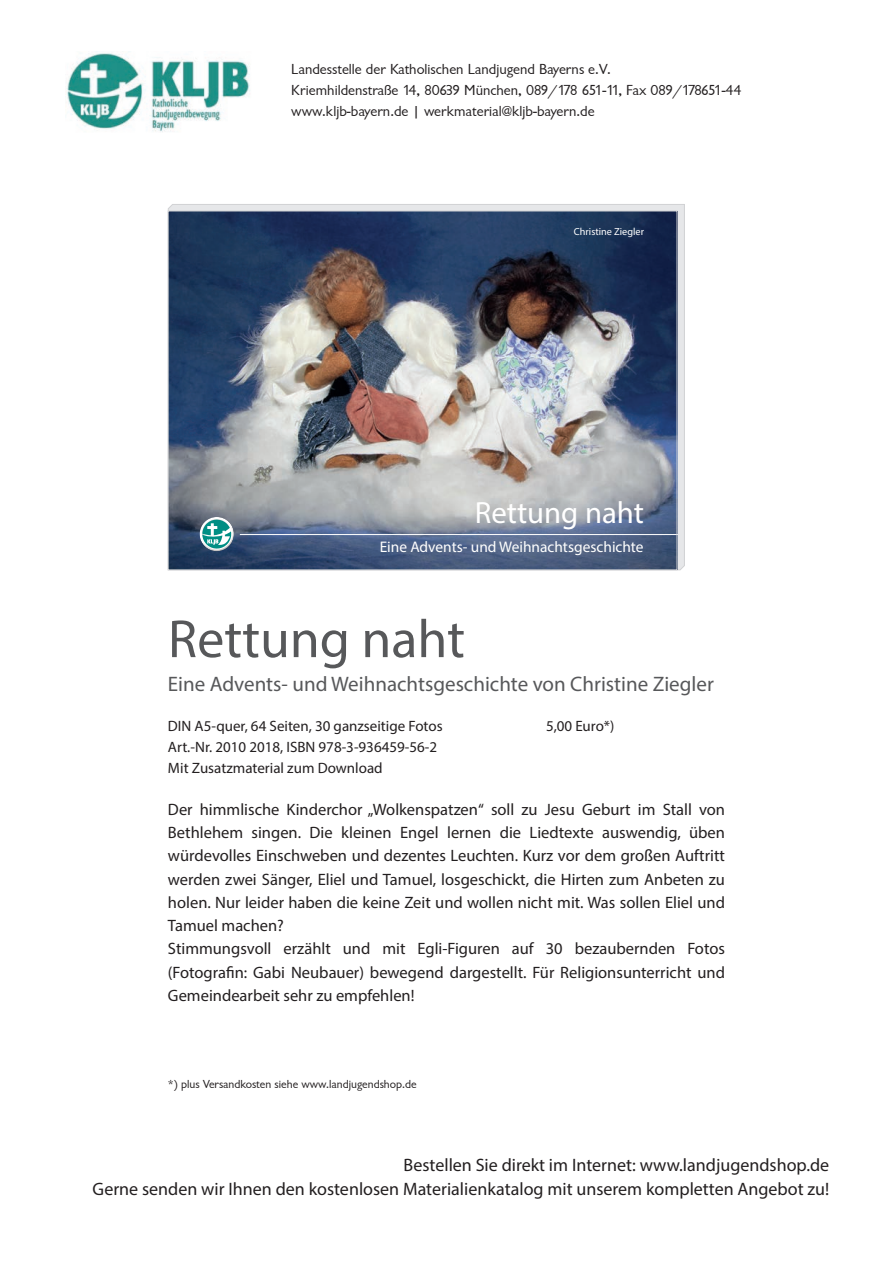
<style>
.page{position:relative;width:893px;height:1263px;background:#fff}
.page>*{position:absolute;margin:0;border:0;box-sizing:border-box;transform-origin:0 0}
.t1{font:54px "Myriad Pro";color:#57585a}
.t2{font:30.75px "Myriad Pro";color:#fff}
.t3{font:21px "Myriad Pro";color:#57585a}
.t4{font:18px/23.2px "Myriad Pro";color:#231f20;text-align:right}
.t5{font:16.5px/23.2px "Myriad Pro";color:#231f20}
.t6{font:15.45px "Myriad Pro";color:#fff}
.t7{font:15px/21px "Garrison Sans";color:#231f20}
.t8{font:15px/21px "Myriad Pro";color:#231f20}
.t9{font:12px "Garrison Sans";color:#231f20}
.t10{font:10.2px "Myriad Pro";color:#fff}
</style>
<div class="page">
<img style="left:67px;top:51px;width:183px;height:81px">
<svg style="left:168px;top:204px;width:517px;height:366px;background:#b1b7c2"></svg>
<img style="left:170px;top:213px;width:505px;height:355px">
<div style="left:199px;top:516px;width:36px;height:33px;background:#fff;opacity:.75"></div>
<div style="left:199px;top:519px;width:36px;height:33px;background:#231f20;opacity:.4"></div>
<svg style="left:202px;top:520px;width:29px;height:29px"></svg>
<hr style="left:240px;top:534px;width:437px;height:1px;background:#fff">
<p class="t7" style="left:291px;top:59px;width:452px">Landesstelle der Katholischen Landjugend Bayerns e.V.<br>Kriemhildenstraße 14, 80639 München, 089/178 651-11, Fax 089/178651-44 www.kljb-bayern.de | werkmaterial@kljb-bayern.de</p>
<p class="t10" style="left:574px;top:225px;width:72px">Christine Ziegler</p>
<h2 class="t2" style="left:475px;top:493px;width:171px">Rettung naht</h2>
<p class="t6" style="left:380px;top:538px;width:265px">Eine Advents- und Weihnachtsgeschichte</p>
<h1 class="t1" style="left:168px;top:606px;width:299px">Rettung naht</h1>
<p class="t3" style="left:168px;top:671px;width:547px">Eine Advents- und Weihnachtsgeschichte von Christine Ziegler</p>
<p class="t8" style="left:168px;top:715px;width:276px">DIN A5-quer, 64 Seiten, 30 ganzseitige Fotos</p>
<p class="t8" style="left:546px;top:715px;width:70px">5,00 Euro*)</p>
<p class="t8" style="left:168px;top:736px;width:271px">Art.-Nr. 2010 2018, ISBN 978-3-936459-56-2<br>Mit Zusatzmaterial zum Download</p>
<p class="t5" style="left:168px;top:797px;width:559px">Der himmlische Kinderchor „Wolkenspatzen“ soll zu Jesu Geburt im Stall von Bethlehem singen. Die kleinen Engel lernen die Liedtexte auswendig, üben würdevolles Einschweben und dezentes Leuchten. Kurz vor dem großen Auftritt werden zwei Sänger, Eliel und Tamuel, losgeschickt, die Hirten zum Anbeten zu holen. Nur leider haben die keine Zeit und wollen nicht mit. Was sollen Eliel und Tamuel machen?<br>Stimmungsvoll erzählt und mit Egli-Figuren auf 30 bezaubernden Fotos (Fotografin: Gabi Neubauer) bewegend dargestellt. Für Religionsunterricht und Gemeindearbeit sehr zu empfehlen!</p>
<p class="t9" style="left:168px;top:1078px;width:250px">*) plus Versandkosten siehe www.landjugendshop.de</p>
<p class="t4" style="left:93px;top:1153px;width:738px">Bestellen Sie direkt im Internet: www.landjugendshop.de<br>Gerne senden wir Ihnen den kostenlosen Materialienkatalog mit unserem kompletten Angebot zu!</p>
</div>
